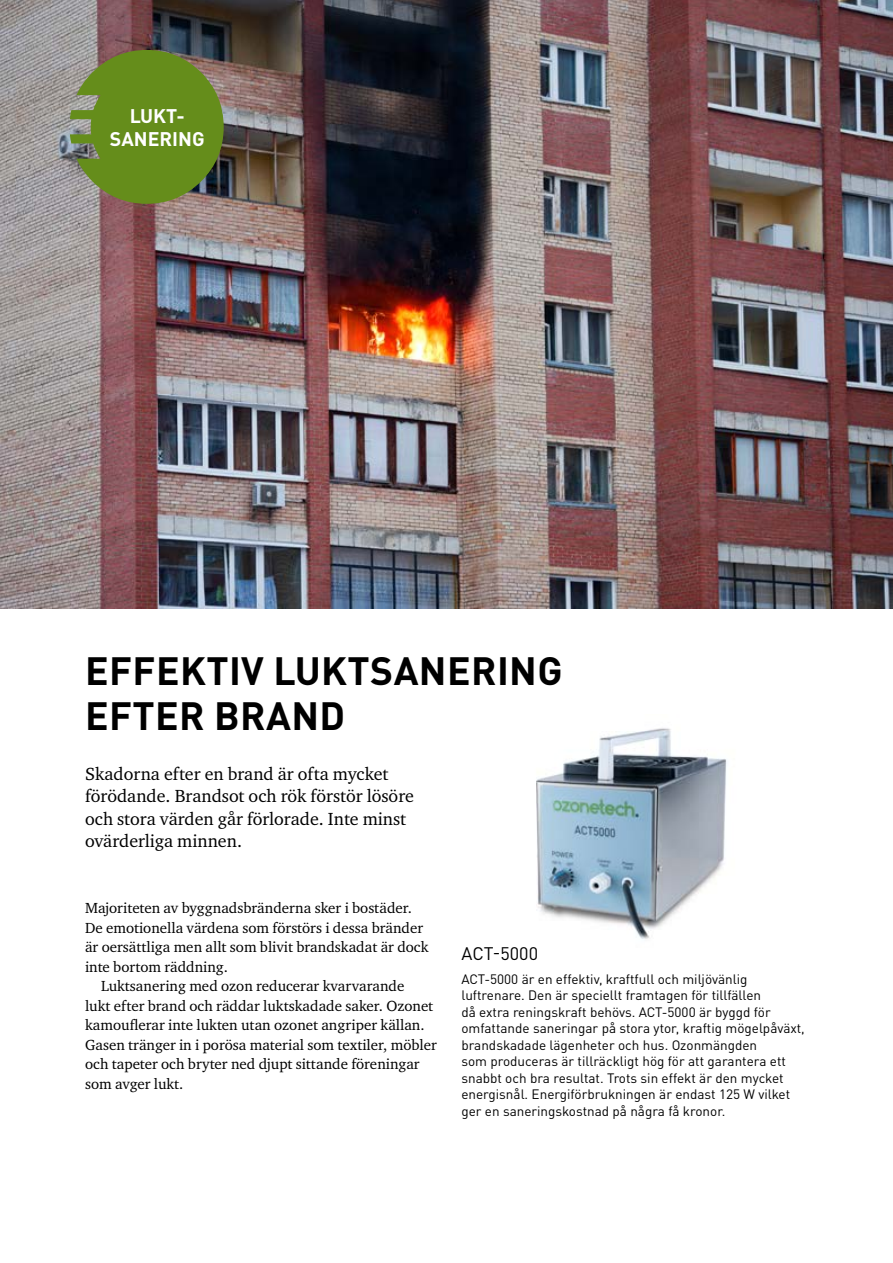
<style>
.page{position:relative;width:893px;height:1263px;background:#fff}
.page>*{position:absolute;margin:0;border:0;box-sizing:border-box;transform-origin:0 0}
.t1{font:700 39px/45px "DINOT";letter-spacing:.01em;color:#000}
.t2{font:700 19.5px/23.4px "DINOT";color:#fff;text-align:center}
.t3{font:18px/22.5px "Charter ITC Std";color:#000}
.t4{font:18px "DINOT";color:#000}
.t5{font:15px "Charter ITC Std";color:#000}
.t6{font:13.5px/16.5px "DINOT";color:#000}
</style>
<div class="page">
<img style="left:536px;top:728px;width:191px;height:211px">
<img style="left:0;top:0;width:893px;height:608px">
<svg style="left:70px;top:50px;width:154px;height:154px;background:#6c8833"></svg>
<h2 class="t2" style="left:110px;top:104px;width:96px">LUKT-<br>SANERING</h2>
<h1 class="t1" style="left:85px;top:647px;width:479px">EFFEKTIV LUKTSANERING<br>EFTER BRAND</h1>
<h3 class="t3" style="left:85px;top:762px;width:330px">Skadorna efter en brand är ofta mycket förödande. Brandsot och rök förstör lösöre och stora värden går förlorade. Inte minst ovärderliga minnen.</h3>
<p class="t5" style="left:85px;top:899px;width:328px">Majoriteten av byggnadsbränderna sker i bostäder.</p>
<p class="t5" style="left:85px;top:918px;width:340px">De emotionella värdena som förstörs i dessa bränder</p>
<p class="t5" style="left:85px;top:938px;width:345px">är oersättliga men allt som blivit brandskadat är dock</p>
<p class="t5" style="left:85px;top:957px;width:144px">inte bortom räddning.</p>
<p class="t5" style="left:101px;top:977px;width:305px">Luktsanering med ozon reducerar kvarvarande</p>
<p class="t5" style="left:85px;top:996px;width:350px">lukt efter brand och räddar luktskadade saker. Ozonet</p>
<p class="t5" style="left:85px;top:1016px;width:341px">kamouflerar inte lukten utan ozonet angriper källan.</p>
<p class="t5" style="left:85px;top:1035px;width:353px">Gasen tränger in i porösa material som textiler, möbler</p>
<p class="t5" style="left:85px;top:1055px;width:336px">och tapeter och bryter ned djupt sittande föreningar</p>
<p class="t5" style="left:85px;top:1074px;width:100px">som avger lukt.</p>
<h3 class="t4" style="left:461px;top:942px;width:78px">ACT-5000</h3>
<p class="t6" style="left:461px;top:970px;width:345px">ACT-5000 är en effektiv, kraftfull och miljövänlig luftrenare. Den är speciellt framtagen för tillfällen<br>då extra reningskraft behövs. ACT-5000 är byggd för omfattande saneringar på stora ytor, kraftig mögelpåväxt, brandskadade lägenheter och hus. Ozonmängden<br>som produceras är tillräckligt hög för att garantera ett snabbt och bra resultat. Trots sin effekt är den mycket energisnål. Energiförbrukningen är endast 125 W vilket ger en saneringskostnad på några få kronor.</p>
</div>
